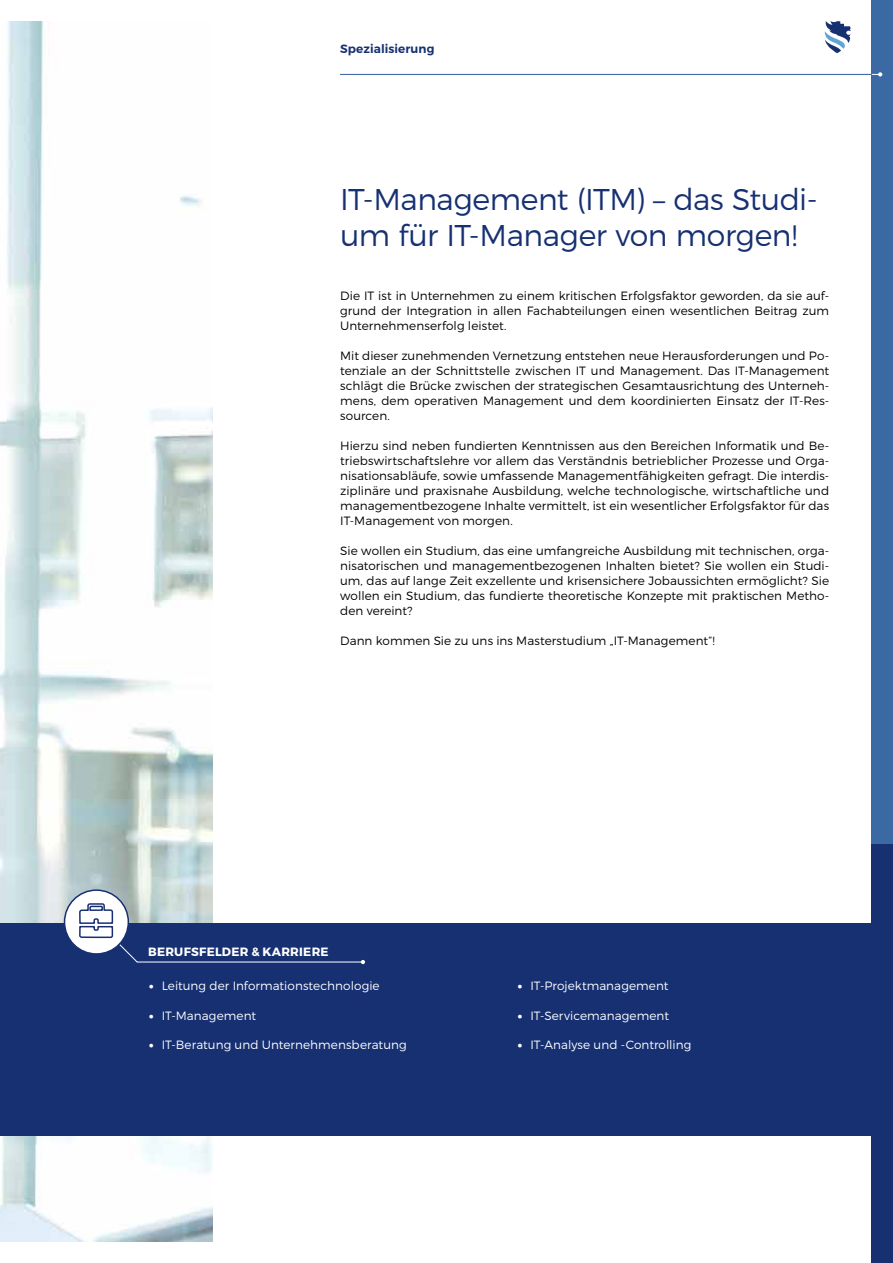
<style>
.page{position:relative;width:893px;height:1263px;background:#fff}
.page>*{position:absolute;margin:0;border:0;box-sizing:border-box;transform-origin:0 0}
.t1{font:300 30px/36px "Montserrat";letter-spacing:-.015em;color:#163072}
.t2{font:300 12px/15px "Montserrat";letter-spacing:.005em;color:#000;text-align:justify}
.t3{font:300 12px "Montserrat";letter-spacing:.005em;color:#fff}
.t4{font:700 12px "Montserrat";letter-spacing:.025em;color:#fff}
.t5{font:600 12px "Montserrat";letter-spacing:.005em;color:#163072}
.s1{font-weight:900}
</style>
<div class="page">
<div style="left:872px;top:0;width:21px;height:1263px;background:#163072"></div>
<div style="left:872px;top:0;width:21px;height:843px;background:#3b69a4"></div>
<hr style="left:340px;top:74px;width:532px;height:1px;background:#61a4d7">
<svg style="left:872px;top:72px;width:10px;height:5px"></svg>
<svg style="left:825px;top:21px;width:25px;height:32px"></svg>
<img style="left:0;top:21px;width:213px;height:1221px">
<div style="left:0;top:923px;width:872px;height:212px;background:#163072"></div>
<svg style="left:361px;top:960px;width:4px;height:4px"></svg>
<hr style="left:137px;top:962px;width:226px;height:1px;background:#fff">
<div style="left:65px;top:890px;width:63px;height:64px;background:#fff;border-radius:50%"></div>
<div style="left:64px;top:889px;width:65px;height:66px;border:2px solid #163072;border-radius:50%"></div>
<svg style="left:78px;top:902px;width:60px;height:61px"></svg>
<p class="t5" style="left:340px;top:41px;width:96px">Spezialisierung</p>
<h1 class="t1" style="left:340px;top:181px;width:479px">IT-Management (ITM) – das Studi&shy;um für IT-Manager von morgen!</h1>
<p class="t2" style="left:340px;top:288px;width:490px">Die IT ist in Unternehmen zu einem kritischen Erfolgsfaktor geworden, da sie auf&shy;grund der Integration in allen Fachabteilungen einen wesentlichen Beitrag zum Unternehmenserfolg leistet.</p>
<p class="t2" style="left:340px;top:348px;width:490px">Mit dieser zunehmenden Vernetzung entstehen neue Herausforderungen und Po&shy;tenziale an der Schnittstelle zwischen IT und Management. Das IT-Management schlägt die Brücke zwischen der strategischen Gesamtausrichtung des Unterneh&shy;mens, dem operativen Management und dem koordinierten Einsatz der IT-Res&shy;sourcen.</p>
<p class="t2" style="left:340px;top:438px;width:490px">Hierzu sind neben fundierten Kenntnissen aus den Bereichen Informatik und Be&shy;triebswirtschaftslehre vor allem das Verständnis betrieblicher Prozesse und Orga&shy;nisationsabläufe, sowie umfassende Managementfähigkeiten gefragt. Die interdis&shy;ziplinäre und praxisnahe Ausbildung, welche technologische, wirtschaftliche und managementbezogene Inhalte vermittelt, ist ein wesentlicher Erfolgsfaktor für das IT-Management von morgen.</p>
<p class="t2" style="left:340px;top:543px;width:490px">Sie wollen ein Studium, das eine umfangreiche Ausbildung mit technischen, orga&shy;nisatorischen und managementbezogenen Inhalten bietet? Sie wollen ein Studi&shy;um, das auf lange Zeit exzellente und krisensichere Jobaussichten ermöglicht? Sie wollen ein Studium, das fundierte theoretische Konzepte mit praktischen Metho&shy;den vereint?</p>
<p class="t2" style="left:340px;top:633px;width:376px">Dann kommen Sie zu uns ins Masterstudium „IT-Management“!</p>
<p class="t4" style="left:148px;top:944px;width:182px">BERUFSFELDER &amp; KARRIERE</p>
<p class="t3" style="left:149px;top:978px;width:232px"><span class="s1">•</span> Leitung der Informationstechnologie</p>
<p class="t3" style="left:149px;top:1008px;width:109px"><span class="s1">•</span> IT-Management</p>
<p class="t3" style="left:149px;top:1038px;width:259px"><span class="s1">•</span> IT-Beratung und Unternehmensberatung</p>
<p class="t3" style="left:518px;top:978px;width:152px"><span class="s1">•</span> IT-Projektmanagement</p>
<p class="t3" style="left:518px;top:1008px;width:153px"><span class="s1">•</span> IT-Servicemanagement</p>
<p class="t3" style="left:518px;top:1038px;width:175px"><span class="s1">•</span> IT-Analyse und -Controlling</p>
</div>
